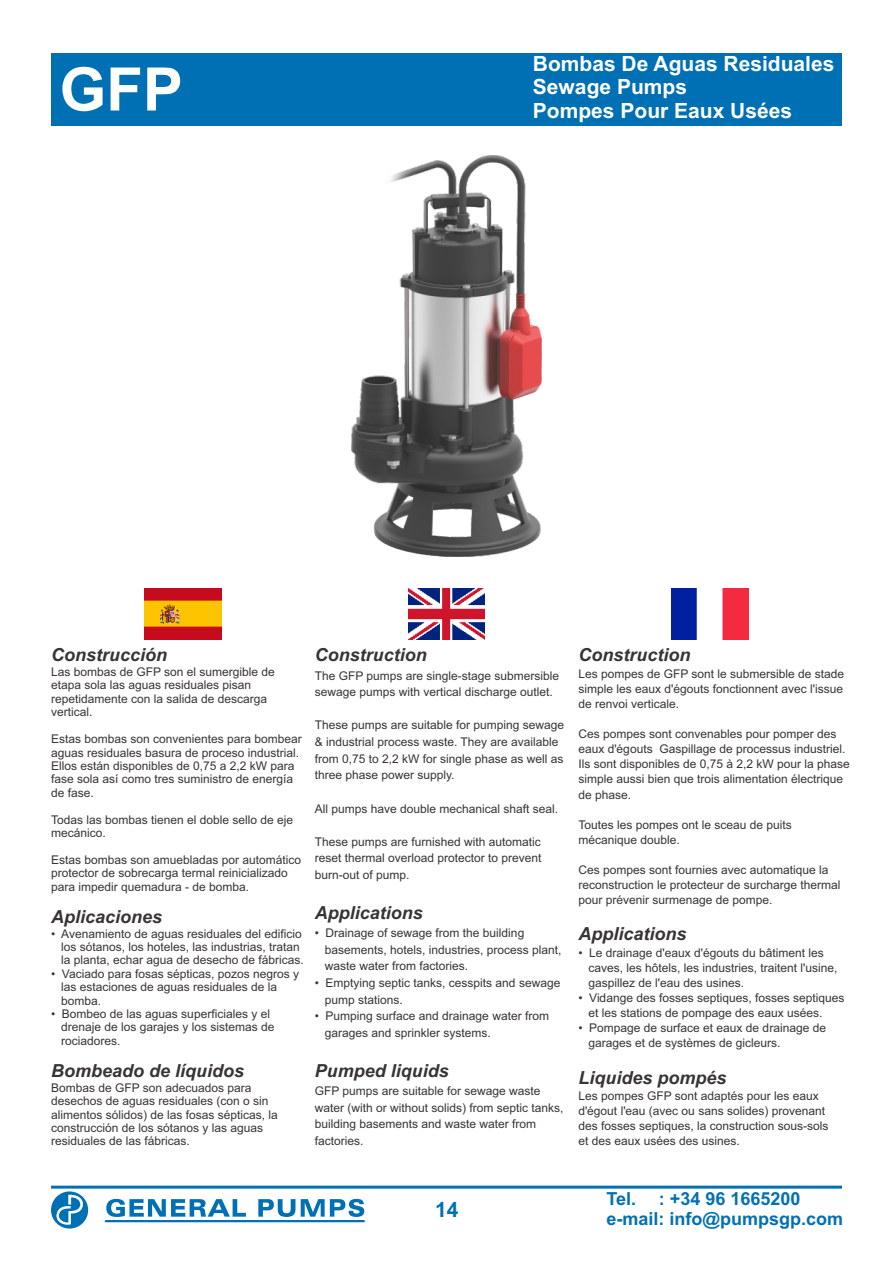
<style>
.page{position:relative;width:893px;height:1263px;background:#fff}
.page>*{position:absolute;margin:0;border:0;box-sizing:border-box;transform-origin:0 0}
.t1{font:700 60px "Arial";color:#fff}
.t2{font:700 21px/23.4px "Arial";color:#fff}
.t3{font:700 21px "Arial";color:#0070b5}
.t4{font:italic 700 18px "Arial";color:#383336}
.t5{font:700 18px "Arial";color:#0070b5}
.t6{font:12px/13.4px "Arial";color:#383336}
</style>
<div class="page">
<div style="left:51px;top:53px;width:791px;height:72px;background:#0070b5"></div>
<div style="left:51px;top:1191px;width:37px;height:37px;background:#0070b5;border-radius:50%"></div>
<svg style="left:56px;top:1194px;width:27px;height:32px"></svg>
<svg style="left:106px;top:1199px;width:258px;height:18px"></svg>
<hr style="left:106px;top:1220px;width:258px;height:2px;background:#0070b5">
<img style="left:145px;top:589px;width:76px;height:51px">
<img style="left:408px;top:589px;width:77px;height:51px">
<img style="left:672px;top:589px;width:76px;height:51px">
<hr style="left:51px;top:1185px;width:791px;height:3px;background:#0070b5">
<img style="left:352px;top:156px;width:189px;height:401px">
<h1 class="t1" style="left:60px;top:67px;width:125px">GFP</h1>
<h2 class="t2" style="left:533px;top:54px;width:303px">Bombas De Aguas Residuales<br>Sewage Pumps<br>Pompes Pour Eaux Usées</h2>
<h3 class="t4" style="left:51px;top:648px;width:118px">Construcción</h3>
<p class="t6" style="left:51px;top:666px;width:225px">Las bombas de GFP son el sumergible de etapa sola las aguas residuales pisan repetidamente con la salida de descarga vertical.</p>
<p class="t6" style="left:51px;top:733px;width:252px">Estas bombas son convenientes para bombear aguas residuales basura de proceso industrial.<br>Ellos están disponibles de 0,75 a 2,2 kW para fase sola así como tres suministro de energía de fase.</p>
<p class="t6" style="left:51px;top:814px;width:244px">Todas las bombas tienen el doble sello de eje mecánico.</p>
<p class="t6" style="left:51px;top:854px;width:252px">Estas bombas son amuebladas por automático protector de sobrecarga termal reinicializado para impedir quemadura - de bomba.</p>
<h3 class="t4" style="left:51px;top:910px;width:113px">Aplicaciones</h3>
<p class="t6" style="left:61px;top:928px;width:244px;text-indent:-10px">• Avenamiento de aguas residuales del edificio los sótanos, los hoteles, las industrias, tratan la planta, echar agua de desecho de fábricas.</p>
<p class="t6" style="left:61px;top:968px;width:240px;text-indent:-10px">• Vaciado para fosas sépticas, pozos negros y las estaciones de aguas residuales de la bomba.</p>
<p class="t6" style="left:61px;top:1008px;width:215px;text-indent:-10px">• Bombeo de las aguas superficiales y el drenaje de los garajes y los sistemas de rociadores.</p>
<h3 class="t4" style="left:51px;top:1064px;width:195px">Bombeado de líquidos</h3>
<p class="t6" style="left:51px;top:1082px;width:228px">Bombas de GFP son adecuados para desechos de aguas residuales (con o sin alimentos sólidos) de las fosas sépticas, la construcción de los sótanos y las aguas residuales de las fábricas.</p>
<h3 class="t4" style="left:315px;top:648px;width:113px">Construction</h3>
<p class="t6" style="left:315px;top:668px;width:246px;line-height:16.6px">The GFP pumps are single-stage submersible sewage pumps with vertical discharge outlet.</p>
<p class="t6" style="left:315px;top:718px;width:251px;line-height:16.6px">These pumps are suitable for pumping sewage &amp; industrial process waste. They are available from 0,75 to 2,2 kW for single phase as well as three phase power supply.</p>
<p class="t6" style="left:315px;top:803px;width:245px">All pumps have double mechanical shaft seal.</p>
<p class="t6" style="left:315px;top:834px;width:228px;line-height:16.6px;text-align:justify">These pumps are furnished with automatic reset thermal overload protector to prevent burn-out of pump.</p>
<h3 class="t4" style="left:315px;top:906px;width:110px">Applications</h3>
<p class="t6" style="left:325px;top:926px;width:238px;line-height:16.6px;text-indent:-10px">• Drainage of sewage from the building basements, hotels, industries, process plant, waste water from factories.</p>
<p class="t6" style="left:325px;top:976px;width:237px;line-height:16.6px;text-indent:-10px">• Emptying septic tanks, cesspits and sewage pump stations.</p>
<p class="t6" style="left:325px;top:1009px;width:226px;line-height:16.6px;text-indent:-10px">• Pumping surface and drainage water from garages and sprinkler systems.</p>
<h3 class="t4" style="left:315px;top:1064px;width:136px">Pumped liquids</h3>
<p class="t6" style="left:315px;top:1084px;width:250px;line-height:16.6px">GFP pumps are suitable for sewage waste water (with or without solids) from septic tanks, building basements and waste water from factories.</p>
<h3 class="t4" style="left:578px;top:648px;width:113px">Construction</h3>
<p class="t6" style="left:578px;top:667px;width:267px;line-height:15.1px;text-align:justify">Les pompes de GFP sont le submersible de stade simple les eaux d'égouts fonctionnent avec l'issue de renvoi verticale.</p>
<p class="t6" style="left:578px;top:727px;width:273px;line-height:15.1px">Ces pompes sont convenables pour pomper des eaux d'égouts Gaspillage de processus industriel.<br>Ils sont disponibles de 0,75 à 2,2 kW pour la phase simple aussi bien que trois alimentation électrique de phase.</p>
<p class="t6" style="left:578px;top:818px;width:215px;line-height:15.1px">Toutes les pompes ont le sceau de puits mécanique double.</p>
<p class="t6" style="left:578px;top:863px;width:264px;line-height:15.1px">Ces pompes sont fournies avec automatique la reconstruction le protecteur de surcharge thermal pour prévenir surmenage de pompe.</p>
<h3 class="t4" style="left:578px;top:927px;width:110px">Applications</h3>
<p class="t6" style="left:588px;top:946px;width:251px;line-height:15.1px;text-indent:-10px">• Le drainage d'eaux d'égouts du bâtiment les caves, les hôtels, les industries, traitent l'usine, gaspillez de l'eau des usines.</p>
<p class="t6" style="left:588px;top:991px;width:258px;line-height:15.1px;text-indent:-10px">• Vidange des fosses septiques, fosses septiques et les stations de pompage des eaux usées.</p>
<p class="t6" style="left:588px;top:1021px;width:239px;line-height:15.1px;text-indent:-10px">• Pompage de surface et eaux de drainage de garages et de systèmes de gicleurs.</p>
<h3 class="t4" style="left:578px;top:1070px;width:150px">Liquides pompés</h3>
<p class="t6" style="left:578px;top:1089px;width:252px;line-height:15.1px">Les pompes GFP sont adaptés pour les eaux d'égout l'eau (avec ou sans solides) provenant des fosses septiques, la construction sous-sols et des eaux usées des usines.</p>
<h2 class="t3" style="left:435px;top:1202px;width:25px">14</h2>
<h3 class="t5" style="left:607px;top:1191px;width:31px">Tel.</h3>
<h3 class="t5" style="left:659px;top:1191px;width:143px">: +34 96 1665200</h3>
<h3 class="t5" style="left:607px;top:1212px;width:238px">e-mail: info@pumpsgp.com</h3>
</div>
